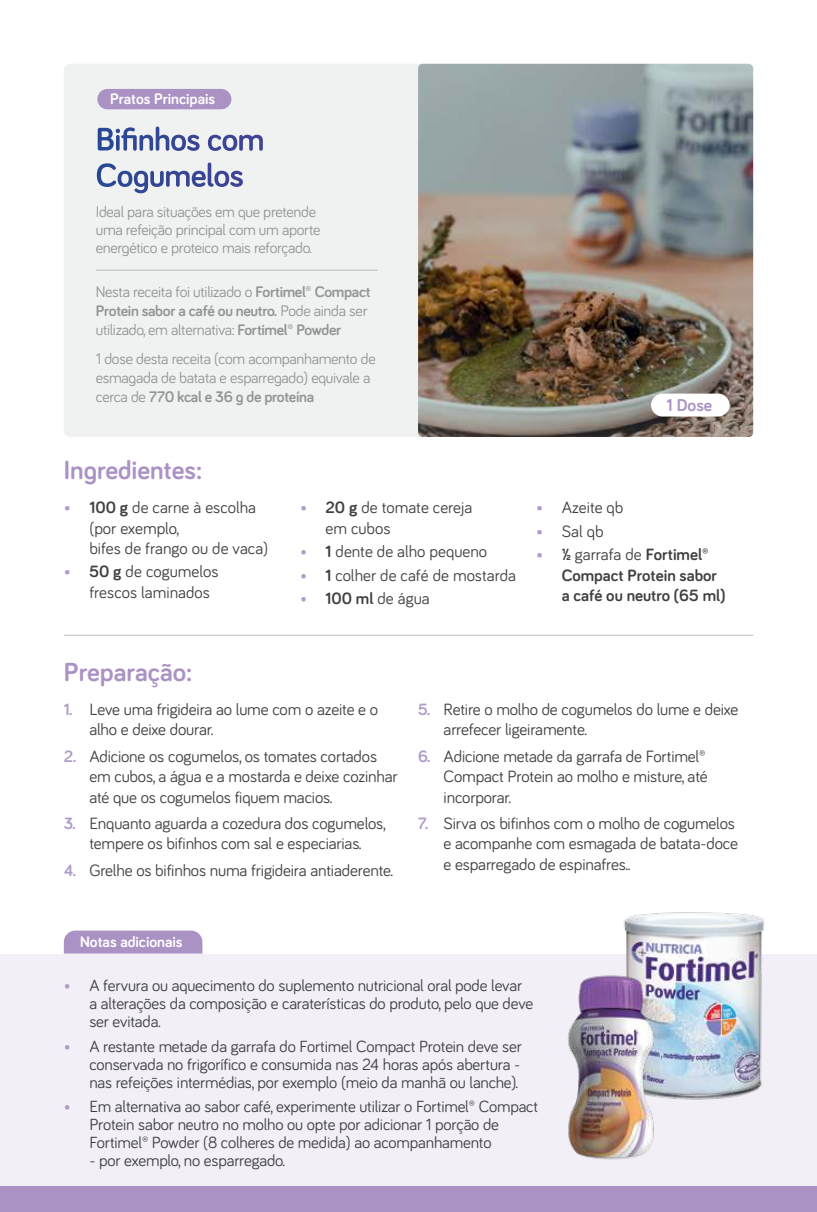
<style>
.page{position:relative;width:817px;height:1212px;background:#fff}
.page>*{position:absolute;margin:0;border:0;box-sizing:border-box;transform-origin:0 0}
.t1{font:700 27px "Bariol";color:#ab92c4}
.t2{font:700 17.78px "Bariol";color:#ab92c4}
.t3{font:16.88px/20.2px "Bariol";letter-spacing:-.01em;color:#404042}
.t4{font:700 16.88px/20.2px "Bariol";color:#404042}
.t5{font:16.65px/18px "Bariol";letter-spacing:-.01em;color:#404042}
.t6{font:15.75px/18.9px "Bariol";letter-spacing:-.02em;color:#939597}
.t7{font:700 15.75px "Bariol";color:#fff}
.s1{font-weight:700}
.s2{font-weight:700;color:#b19bc9}
.s3{color:#b19bc9}
.s4{font-weight:400}
</style>
<div class="page">
<div style="left:0;top:953px;width:816px;height:233px;background:#f2eff7"></div>
<div style="left:0;top:1186px;width:816px;height:26px;background:#ab92c4"></div>
<hr style="left:64px;top:635px;width:689px;height:1px;background:#bbbdc0">
<div style="left:64px;top:64px;width:689px;height:373px;background:#f0f1f1;border-radius:6px"></div>
<img style="left:98px;top:128px;width:16px;height:22px">
<img style="left:116px;top:129px;width:4px;height:22px">
<img style="left:121px;top:127px;width:16px;height:24px">
<img style="left:139px;top:135px;width:14px;height:16px">
<img style="left:156px;top:126px;width:13px;height:25px">
<img style="left:171px;top:135px;width:28px;height:16px">
<img style="left:208px;top:135px;width:29px;height:16px">
<img style="left:239px;top:135px;width:24px;height:16px">
<img style="left:97px;top:163px;width:19px;height:24px">
<img style="left:118px;top:171px;width:14px;height:16px">
<img style="left:134px;top:171px;width:14px;height:22px">
<img style="left:150px;top:171px;width:14px;height:16px">
<img style="left:166px;top:171px;width:23px;height:16px">
<img style="left:192px;top:171px;width:14px;height:16px">
<img style="left:208px;top:162px;width:5px;height:25px">
<img style="left:214px;top:171px;width:29px;height:16px">
<hr style="left:96px;top:270px;width:282px;height:1px;background:#bbbdc0">
<img style="left:418px;top:64px;width:335px;height:373px">
<div style="left:651px;top:394px;width:78px;height:22px;background:#fff;border-radius:11px"></div>
<img style="left:617px;top:912px;width:149px;height:188px">
<img style="left:568px;top:969px;width:92px;height:191px">
<div style="left:64px;top:930px;width:138px;height:23px;background:#ab92c4"></div>
<div style="left:97px;top:89px;width:134px;height:20px;background:#ab92c4;border-radius:10px"></div>
<p class="t7" style="left:110px;top:93px;width:107px">Pratos Principais</p>
<p class="t6" style="left:96px;top:203px;width:226px;line-height:18px">Ideal para situações em que pretende uma refeição principal com um aporte energético e proteico mais reforçado.</p>
<p class="t6" style="left:96px;top:283px;width:276px">Nesta receita foi utilizado o <span class="s1">Fortimel®️ Compact<br>Protein sabor a café ou neutro.</span> Pode ainda ser utilizado, em alternativa: <span class="s1">Fortimel®️ Powder</span></p>
<p class="t6" style="left:96px;top:349px;width:281px">1 dose desta receita (com acompanhamento de esmagada de batata e esparregado) equivale a cerca de <span class="s1">770 kcal e 36 g de proteína</span></p>
<h1 class="t1" style="left:64px;top:459px;width:140px">Ingredientes:</h1>
<p class="t3" style="left:89px;top:498px;width:180px;text-indent:-26px"><span class="s2">•</span> <span class="s1">100 g</span> de carne à escolha (por exemplo,<br>bifes de frango ou de vaca)</p>
<p class="t3" style="left:89px;top:562px;width:131px;text-indent:-26px"><span class="s2">•</span> <span class="s1">50 g</span> de cogumelos frescos laminados</p>
<h1 class="t1" style="left:64px;top:661px;width:130px">Preparação:</h1>
<p class="t3" style="left:325px;top:498px;width:148px;text-indent:-26px"><span class="s2">•</span> <span class="s1">20 g</span> de tomate cereja em cubos</p>
<p class="t3" style="left:300px;top:541px;width:188px"><span class="s2">•</span> <span class="s1">1</span> dente de alho pequeno</p>
<p class="t3" style="left:300px;top:565px;width:218px"><span class="s2">•</span> <span class="s1">1</span> colher de café de mostarda</p>
<p class="t3" style="left:300px;top:588px;width:131px"><span class="s2">•</span> <span class="s1">100 ml</span> de água</p>
<p class="t2" style="left:666px;top:398px;width:47px">1 Dose</p>
<p class="t3" style="left:536px;top:498px;width:89px"><span class="s3">•</span> Azeite qb</p>
<p class="t3" style="left:536px;top:521px;width:69px"><span class="s3">•</span> Sal qb</p>
<p class="t4" style="left:561px;top:546px;width:165px;text-indent:-26px"><span class="s3">•</span> ½ <span class="s4">garrafa de</span> Fortimel®️<br>Compact Protein sabor a café ou neutro (65 ml)</p>
<p class="t3" style="left:89px;top:699px;width:290px;text-indent:-26px"><span class="s2">1.</span> Leve uma frigideira ao lume com o azeite e o alho e deixe dourar.</p>
<p class="t3" style="left:89px;top:746px;width:310px;text-indent:-26px"><span class="s2">2.</span> Adicione os cogumelos, os tomates cortados em cubos, a água e a mostarda e deixe cozinhar até que os cogumelos fiquem macios.</p>
<p class="t3" style="left:64px;top:813px;width:323px;text-align:center"><span class="s2">3.</span> Enquanto aguarda a cozedura dos cogumelos, tempere os bifinhos com sal e especiarias.</p>
<p class="t3" style="left:64px;top:860px;width:331px"><span class="s2">4.</span> Grelhe os bifinhos numa frigideira antiaderente.</p>
<p class="t3" style="left:443px;top:699px;width:296px;text-indent:-26px"><span class="s2">5.</span> Retire o molho de cogumelos do lume e deixe arrefecer ligeiramente.</p>
<p class="t3" style="left:443px;top:746px;width:265px;text-indent:-26px"><span class="s2">6.</span> Adicione metade da garrafa de Fortimel®️<br>Compact Protein ao molho e misture, até incorporar.</p>
<p class="t3" style="left:443px;top:813px;width:296px;text-indent:-26px"><span class="s2">7.</span> Sirva os bifinhos com o molho de cogumelos e acompanhe com esmagada de batata-doce e esparregado de espinafres..</p>
<p class="t7" style="left:80px;top:935px;width:104px">Notas adicionais</p>
<p class="t5" style="left:89px;top:977px;width:445px;text-indent:-26px"><span class="s3">•</span> A fervura ou aquecimento do suplemento nutricional oral pode levar a alterações da composição e caraterísticas do produto, pelo que deve ser evitada.</p>
<p class="t5" style="left:89px;top:1037px;width:434px;text-align:justify;text-indent:-26px"><span class="s3">•</span> A restante metade da garrafa do Fortimel Compact Protein deve ser conservada no frigorífico e consumida nas 24 horas após abertura - nas refeições intermédias, por exemplo (meio da manhã ou lanche).</p>
<p class="t5" style="left:89px;top:1098px;width:450px;text-indent:-26px"><span class="s3">•</span> Em alternativa ao sabor café, experimente utilizar o Fortimel®️ Compact<br>Protein sabor neutro no molho ou opte por adicionar 1 porção de<br>Fortimel®️ Powder (8 colheres de medida) ao acompanhamento</p>
<p class="t5" style="left:89px;top:1152px;width:197px">- por exemplo, no esparregado.</p>
</div>
